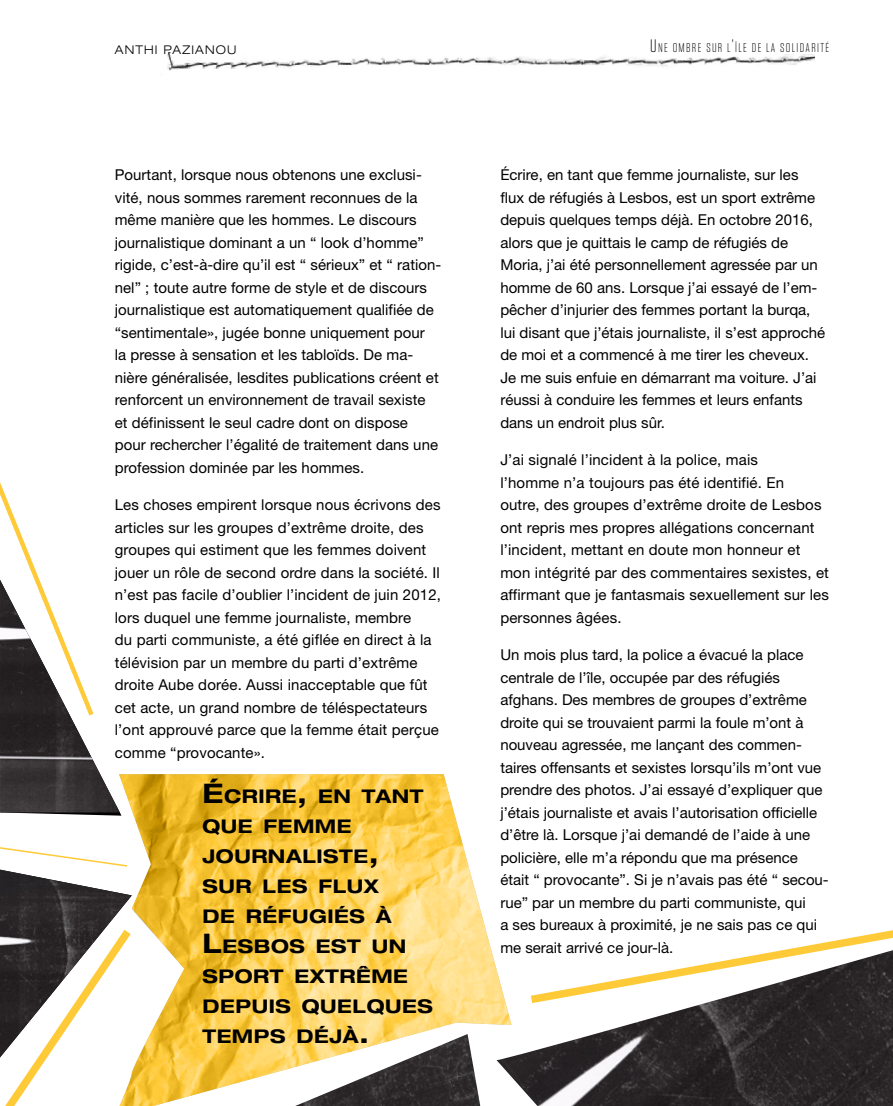
<style>
.page{position:relative;width:893px;height:1106px;background:#fff}
.page>*{position:absolute;margin:0;border:0;box-sizing:border-box;transform-origin:0 0}
.t1{font:700 expanded 18.9px/30px "Helvetica Neue LT Std";letter-spacing:.03em;color:#000}
.t2{font:15px/22.5px "Helvetica Neue";letter-spacing:.005em;color:#000}
.t3{font:300 12.6px "Tungsten";letter-spacing:.105em;color:#000}
.t4{font:300 expanded 12px "Helvetica Neue";letter-spacing:.1em;color:#000}
.s1{font-size:27px}
.s2{font-size:18px}
</style>
<div class="page">
<img style="left:167px;top:52px;width:648px;height:19px">
<svg style="left:138px;top:774px;width:359px;height:332px;background:#f8d167"></svg>
<svg style="left:0;top:482px;width:138px;height:624px"></svg>
<img style="left:295px;top:1034px;width:185px;height:72px">
<img style="left:497px;top:971px;width:396px;height:135px">
<svg style="left:523px;top:930px;width:370px;height:78px"></svg>
<p class="t4" style="left:115px;top:42px;width:123px">ANTHI PAZIANOU</p>
<p class="t2" style="left:115px;top:163px;width:328px">Pourtant, lorsque nous obtenons une exclusi&shy;vité, nous sommes rarement reconnues de la même manière que les hommes. Le discours journalistique dominant a un “ look d’homme” rigide, c’est-à-dire qu’il est “ sérieux” et “ ration&shy;nel” ; toute autre forme de style et de discours journalistique est automatiquement qualifiée de “sentimentale», jugée bonne uniquement pour<br>la presse à sensation et les tabloïds. De ma&shy;nière généralisée, lesdites publications créent et renforcent un environnement de travail sexiste et définissent le seul cadre dont on dispose pour rechercher l’égalité de traitement dans une profession dominée par les hommes.</p>
<p class="t2" style="left:115px;top:493px;width:328px">Les choses empirent lorsque nous écrivons des articles sur les groupes d’extrême droite, des groupes qui estiment que les femmes doivent jouer un rôle de second ordre dans la société. Il n’est pas facile d’oublier l’incident de juin 2012, lors duquel une femme journaliste, membre<br>du parti communiste, a été giflée en direct à la télévision par un membre du parti d’extrême droite Aube dorée. Aussi inacceptable que fût cet acte, un grand nombre de téléspectateurs l’ont approuvé parce que la femme était perçue comme “provocante».</p>
<p class="t1" style="left:202px;top:780px;width:232px"><span class="s1">É</span>CRIRE<span class="s1">,</span> EN TANT<br>QUE FEMME<br>JOURNALISTE<span class="s1">,<br></span>SUR LES FLUX<br>DE RÉFUGIÉS À<br><span class="s1">L</span>ESBOS EST UN<br>SPORT EXTRÊME<br>DEPUIS QUELQUES<br>TEMPS DÉJÀ<span class="s1">.</span></p>
<p class="t3" style="left:650px;top:42px;width:180px"><span class="s2">U</span>NE OMBRE SUR L<span class="s2">’</span>ÎLE DE LA SOLIDARITÉ</p>
<p class="t2" style="left:500px;top:163px;width:326px">Écrire, en tant que femme journaliste, sur les flux de réfugiés à Lesbos, est un sport extrême depuis quelques temps déjà. En octobre 2016, alors que je quittais le camp de réfugiés de Moria, j’ai été personnellement agressée par un homme de 60 ans. Lorsque j’ai essayé de l’em&shy;pêcher d’injurier des femmes portant la burqa, lui disant que j’étais journaliste, il s’est approché de moi et a commencé à me tirer les cheveux.<br>Je me suis enfuie en démarrant ma voiture. J’ai réussi à conduire les femmes et leurs enfants dans un endroit plus sûr.</p>
<p class="t2" style="left:500px;top:448px;width:330px">J’ai signalé l’incident à la police, mais<br>l’homme n’a toujours pas été identifié. En<br>outre, des groupes d’extrême droite de Lesbos ont repris mes propres allégations concernant l’incident, mettant en doute mon honneur et mon intégrité par des commentaires sexistes, et affirmant que je fantasmais sexuellement sur les personnes âgées.</p>
<p class="t2" style="left:500px;top:643px;width:330px">Un mois plus tard, la police a évacué la place centrale de l’île, occupée par des réfugiés afghans. Des membres de groupes d’extrême droite qui se trouvaient parmi la foule m’ont à nouveau agressée, me lançant des commen&shy;taires offensants et sexistes lorsqu’ils m’ont vue prendre des photos. J’ai essayé d’expliquer que j’étais journaliste et avais l’autorisation officielle d’être là. Lorsque j’ai demandé de l’aide à une policière, elle m’a répondu que ma présence était “ provocante”. Si je n’avais pas été “ secou&shy;rue” par un membre du parti communiste, qui<br>a ses bureaux à proximité, je ne sais pas ce qui me serait arrivé ce jour-là.</p>
</div>
